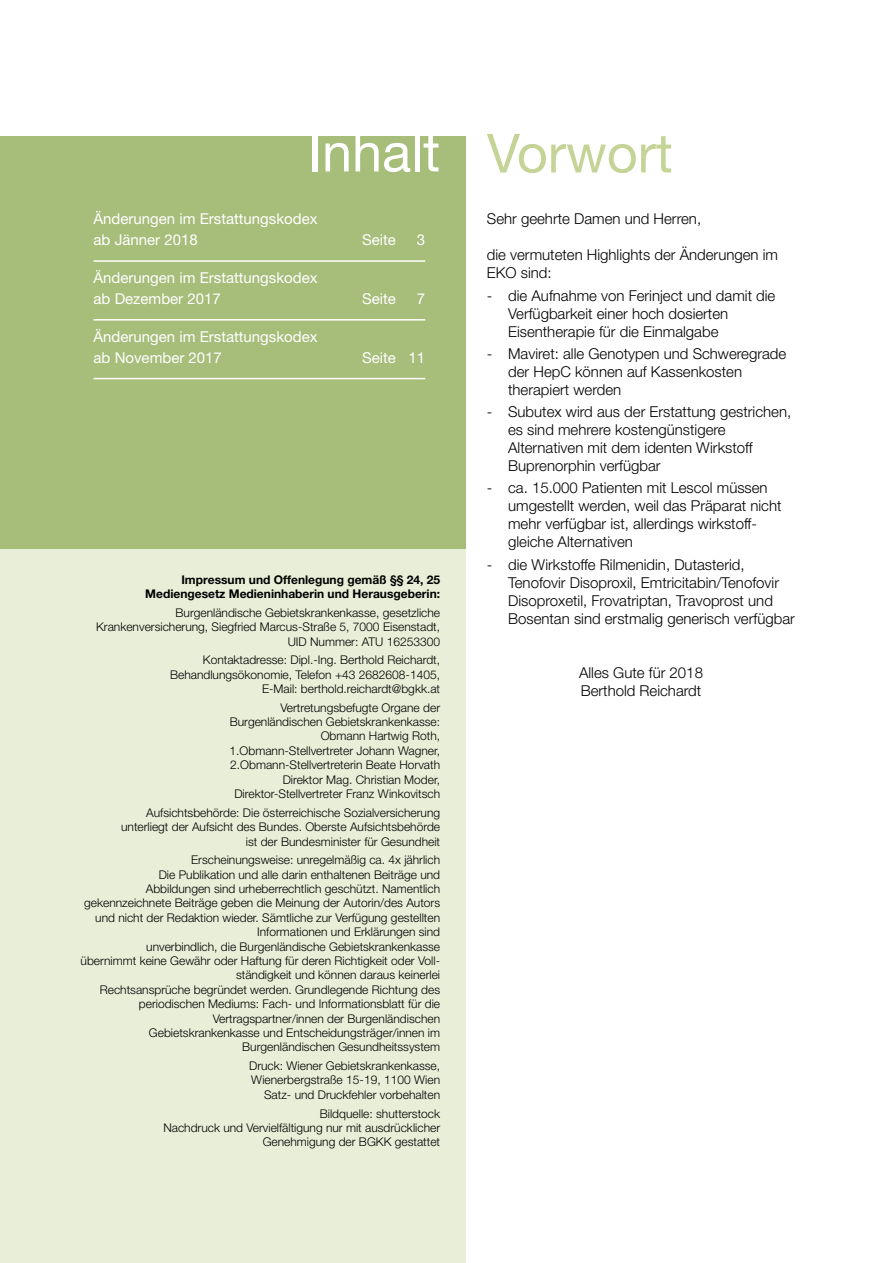
<style>
.page{position:relative;width:893px;height:1263px;background:#fff}
.page>*{position:absolute;margin:0;border:0;box-sizing:border-box;transform-origin:0 0}
.t1{font:54px "Helvetica Neue";color:#c4d496}
.t2{font:300 15px/18px "Helvetica Neue LT Pro";color:#000}
.t3{font:15px/21px "Helvetica Neue";color:#fff}
.t4{font:300 12px/14.4px "Helvetica Neue LT Pro";color:#000;text-align:right}
.t5{font:700 12px/14.4px "Helvetica Neue LT Pro";color:#000;text-align:right}
.s1{color:#fff}
</style>
<div class="page">
<div style="left:0;top:136px;width:466px;height:812px;background:#a7bd7a"></div>
<hr style="left:94px;top:260px;width:331px;height:2px;background:#fff">
<hr style="left:94px;top:319px;width:331px;height:2px;background:#fff">
<hr style="left:94px;top:378px;width:331px;height:1px;background:#fff">
<div style="left:0;top:550px;width:466px;height:713px;background:#e8eed7"></div>
<h1 class="t1" style="left:308px;top:121px;width:366px"><span class="s1">Inhalt</span> Vorwort</h1>
<p class="t3" style="left:94px;top:208px;width:225px">Änderungen im Erstattungskodex ab Jänner 2018</p>
<p class="t3" style="left:94px;top:267px;width:225px">Änderungen im Erstattungskodex ab Dezember 2017</p>
<p class="t3" style="left:94px;top:326px;width:225px">Änderungen im Erstattungskodex ab November 2017</p>
<p class="t3" style="left:362px;top:229px;width:35px">Seite</p>
<p class="t3" style="left:417px;top:229px;width:10px">3</p>
<p class="t3" style="left:362px;top:288px;width:35px">Seite</p>
<p class="t3" style="left:417px;top:288px;width:10px">7</p>
<p class="t3" style="left:362px;top:347px;width:65px">Seite 11</p>
<p class="t5" style="left:145px;top:572px;width:296px">Impressum und Offenlegung gemäß §§ 24, 25<br>Mediengesetz Medieninhaberin und Herausgeberin:</p>
<p class="t4" style="left:96px;top:605px;width:345px">Burgenländische Gebietskrankenkasse, gesetzliche<br>Krankenversicherung, Siegfried Marcus-Straße 5, 7000 Eisenstadt,<br>UID Nummer: ATU 16253300</p>
<p class="t4" style="left:170px;top:652px;width:271px">Kontaktadresse: Dipl.-Ing. Berthold Reichardt,<br>Behandlungsökonomie, Telefon +43 2682608-1405,<br>E-Mail: berthold.reichardt@bgkk.at</p>
<p class="t4" style="left:230px;top:700px;width:212px">Vertretungsbefugte Organe der Burgenländischen Gebietskrankenkasse:<br>Obmann Hartwig Roth, 1.Obmann-Stellvertreter Johann Wagner, 2.Obmann-Stellvertreterin Beate Horvath Direktor Mag. Christian Moder, Direktor-Stellvertreter Franz Winkovitsch</p>
<p class="t4" style="left:121px;top:805px;width:320px">Aufsichtsbehörde: Die österreichische Sozialversicherung unterliegt der Aufsicht des Bundes. Oberste Aufsichtsbehörde ist der Bundesminister für Gesundheit</p>
<p class="t4" style="left:81px;top:852px;width:361px">Erscheinungsweise: unregelmäßig ca. 4x jährlich<br>Die Publikation und alle darin enthaltenen Beiträge und<br>Abbildungen sind urheberrechtlich geschützt. Namentlich gekennzeichnete Beiträge geben die Meinung der Autorin/des Autors und nicht der Redaktion wieder. Sämtliche zur Verfügung gestellten Informationen und Erklärungen sind<br>unverbindlich, die Burgenländische Gebietskrankenkasse<br>übernimmt keine Gewähr oder Haftung für deren Richtigkeit oder Voll&shy;ständigkeit und können daraus keinerlei<br>Rechtsansprüche begründet werden. Grundlegende Richtung des periodischen Mediums: Fach- und Informationsblatt für die Vertragspartner/innen der Burgenländischen<br>Gebietskrankenkasse und Entscheidungsträger/innen im Burgenländischen Gesundheitssystem</p>
<p class="t4" style="left:249px;top:1058px;width:192px">Druck: Wiener Gebietskrankenkasse,<br>Wienerbergstraße 15-19, 1100 Wien<br>Satz- und Druckfehler vorbehalten</p>
<p class="t4" style="left:163px;top:1106px;width:278px">Bildquelle: shutterstock<br>Nachdruck und Vervielfältigung nur mit ausdrücklicher<br>Genehmigung der BGKK gestattet</p>
<p class="t2" style="left:487px;top:210px;width:216px">Sehr geehrte Damen und Herren,</p>
<p class="t2" style="left:487px;top:246px;width:293px">die vermuteten Highlights der Änderungen im<br>EKO sind:</p>
<p class="t2" style="left:508px;top:286px;width:269px;text-indent:-21px">- die Aufnahme von Ferinject und damit die<br>Verfügbarkeit einer hoch dosierten<br>Eisentherapie für die Einmalgabe</p>
<p class="t2" style="left:508px;top:344px;width:280px;text-indent:-21px">- Maviret: alle Genotypen und Schweregrade der HepC können auf Kassenkosten therapiert werden</p>
<p class="t2" style="left:508px;top:402px;width:285px;text-indent:-21px">- Subutex wird aus der Erstattung gestrichen, es sind mehrere kostengünstigere Alternativen mit dem identen Wirkstoff Buprenorphin verfügbar</p>
<p class="t2" style="left:508px;top:479px;width:275px;text-indent:-21px">- ca. 15.000 Patienten mit Lescol müssen umgestellt werden, weil das Präparat nicht mehr verfügbar ist, allerdings wirkstoff&shy;gleiche Alternativen</p>
<p class="t2" style="left:508px;top:555px;width:288px;text-indent:-21px">- die Wirkstoffe Rilmenidin, Dutasterid, Tenofovir Disoproxil, Emtricitabin/Tenofovir Disoproxetil, Frovatriptan, Travoprost und Bosentan sind erstmalig generisch verfügbar</p>
<p class="t2" style="left:579px;top:663px;width:125px">Alles Gute für 2018<br>Berthold Reichardt</p>
</div>
